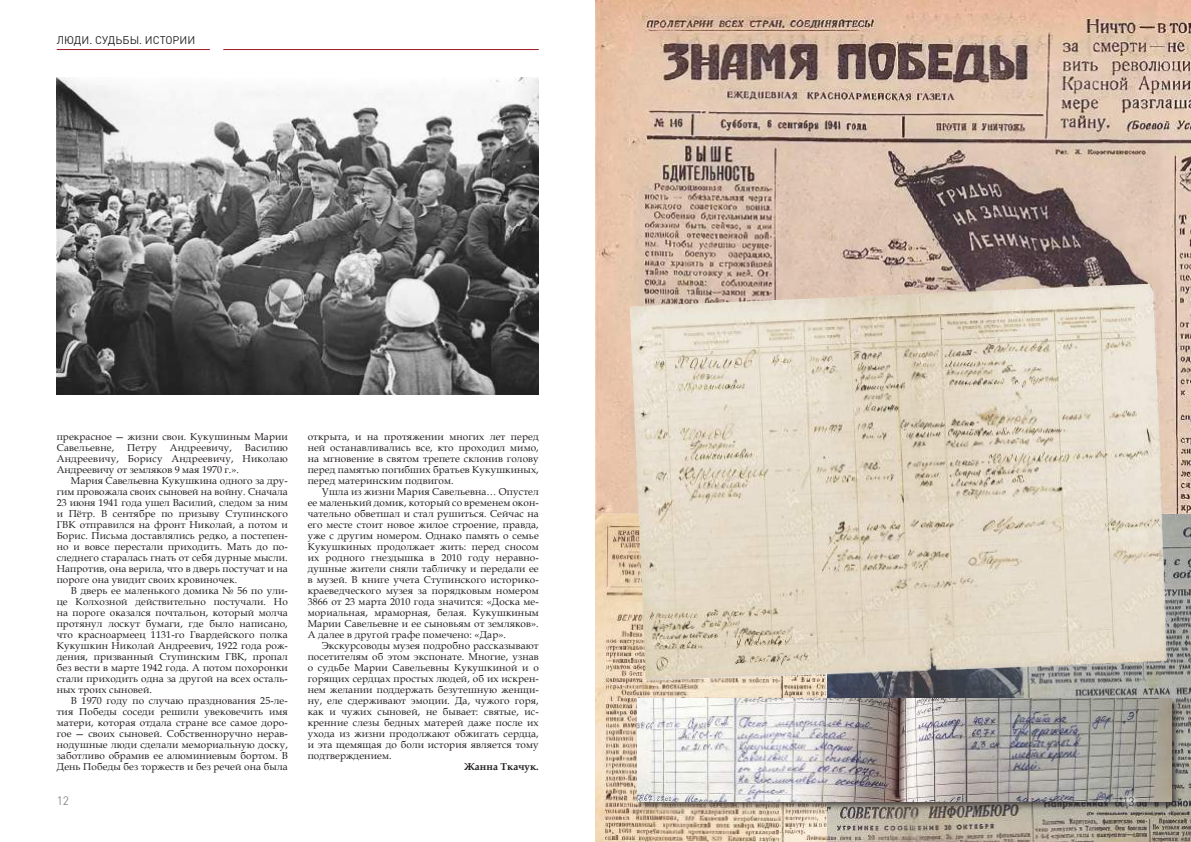
<style>
.page{position:relative;width:1191px;height:842px;background:#fff}
.page>*{position:absolute;margin:0;border:0;box-sizing:border-box;transform-origin:0 0}
.t1{font:300 12px "DIN Pro";color:#656365}
.t2{font:300 12px "DIN Pro";color:#241f1f}
.t3{font:11px "DIN Pro";color:#241f1f}
.t4{font:10px/11px "Book Antiqua";letter-spacing:.01em;color:#241f1f;text-align:justify}
.t5{font:700 10px "Book Antiqua";color:#241f1f}
</style>
<div class="page">
<img style="left:826px;top:514px;width:365px;height:328px">
<img style="left:595px;top:514px;width:231px;height:328px">
<img style="left:595px;top:0;width:596px;height:514px">
<img style="left:629px;top:283px;width:542px;height:401px">
<img style="left:57px;top:78px;width:482px;height:316px">
<div style="left:635px;top:696px;width:546px;height:115px;background:#241f1f;opacity:.75"></div>
<img style="left:637px;top:698px;width:534px;height:103px">
<div style="left:1119px;top:792px;width:20px;height:19px;background:#fff;opacity:.75"></div>
<hr style="left:223px;top:49px;width:316px;height:1px;background:#9f1a23">
<hr style="left:57px;top:49px;width:153px;height:1px;background:#9f1a23">
<p class="t3" style="left:57px;top:33px;width:140px">ЛЮДИ. СУДЬБЫ. ИСТОРИИ</p>
<p class="t4" style="left:57px;top:431px;width:233px">прекрасное — жизни свои. Кукушиным Марии<br>Савельевне,</p>
<p class="t4" style="left:127px;top:442px;width:32px">Петру</p>
<p class="t4" style="left:170px;top:442px;width:64px">Андреевичу,</p>
<p class="t4" style="left:57px;top:442px;width:233px;text-indent:188px">Василию Андреевичу, Борису Андреевичу, Николаю Андреевичу от земляков 9 мая 1970 г.».</p>
<p class="t4" style="left:57px;top:475px;width:233px;text-indent:14px">Мария Савельевна Кукушкина одного за дру&shy;гим провожала своих сыновей на войну. Сначала 23 июня 1941 года ушел Василий, следом за ним и Пётр. В сентябре по призыву Ступинского ГВК отправился на фронт Николай, а потом и Борис. Письма доставлялись редко, а постепен&shy;но и вовсе перестали приходить. Мать до по&shy;следнего старалась гнать от себя дурные мысли.<br>Напротив, она верила, что в дверь постучат и на пороге она увидит своих кровиночек.</p>
<p class="t4" style="left:57px;top:585px;width:233px;text-indent:14px">В дверь ее маленького домика № 56 по ули&shy;це Колхозной действительно постучали. Но на пороге оказался почтальон, который молча протянул лоскут бумаги, где было написано, что красноармеец 1131-го Гвардейского полка Кукушкин Николай Андреевич, 1922 года рож&shy;дения, призванный Ступинским ГВК, пропал без вести в марте 1942 года. А потом похоронки стали приходить одна за другой на всех осталь&shy;ных троих сыновей.</p>
<p class="t4" style="left:57px;top:695px;width:233px;text-indent:14px">В 1970 году по случаю празднования 25‑ле&shy;тия Победы соседи решили увековечить имя матери, которая отдала стране все самое доро&shy;гое — своих сыновей. Собственноручно нерав&shy;нодушные люди сделали мемориальную доску, заботливо обрамив ее алюминиевым бортом. В День Победы без торжеств и без речей она была</p>
<p class="t1" style="left:57px;top:792px;width:14px">12</p>
<p class="t4" style="left:308px;top:431px;width:233px">открыта, и на протяжении многих лет перед ней останавливались все, кто проходил мимо, на мгновение в святом трепете склонив голову перед памятью погибших братьев Кукушкиных, перед материнским подвигом.</p>
<p class="t4" style="left:308px;top:486px;width:233px;text-indent:14px">Ушла из жизни Мария Савельевна… Опустел ее маленький домик, который со временем окон&shy;чательно обветшал и стал рушиться. Сейчас на его месте стоит новое жилое строение, правда, уже с другим номером. Однако память о семье Кукушкиных продолжает жить: перед сносом их родного гнездышка в 2010 году неравно&shy;душные жители сняли табличку и передали ее в музей. В книге учета Ступинского историко&shy;краеведческого музея за порядковым номером 3866 от 23 марта 2010 года значится: «Доска ме&shy;мориальная, мраморная, белая. Кукушкиным Марии Савельевне и ее сыновьям от земляков».<br>А далее в другой графе помечено: «Дар».</p>
<p class="t4" style="left:308px;top:640px;width:233px;text-indent:14px">Экскурсоводы музея подробно рассказывают посетителям об этом экспонате. Многие, узнав о судьбе Марии Савельевны Кукушкиной и о горящих сердцах простых людей, об их искрен&shy;нем желании поддержать безутешную женщи&shy;ну, еле сдерживают эмоции. Да, чужого горя, как и чужих сыновей, не бывает: святые, ис&shy;кренние слезы бедных матерей даже после их ухода из жизни продолжают обжигать сердца, и эта щемящая до боли история является тому подтверждением.</p>
<p class="t5" style="left:464px;top:760px;width:76px">Жанна Ткачук.</p>
<p class="t2" style="left:1122px;top:792px;width:14px">13</p>
</div>
